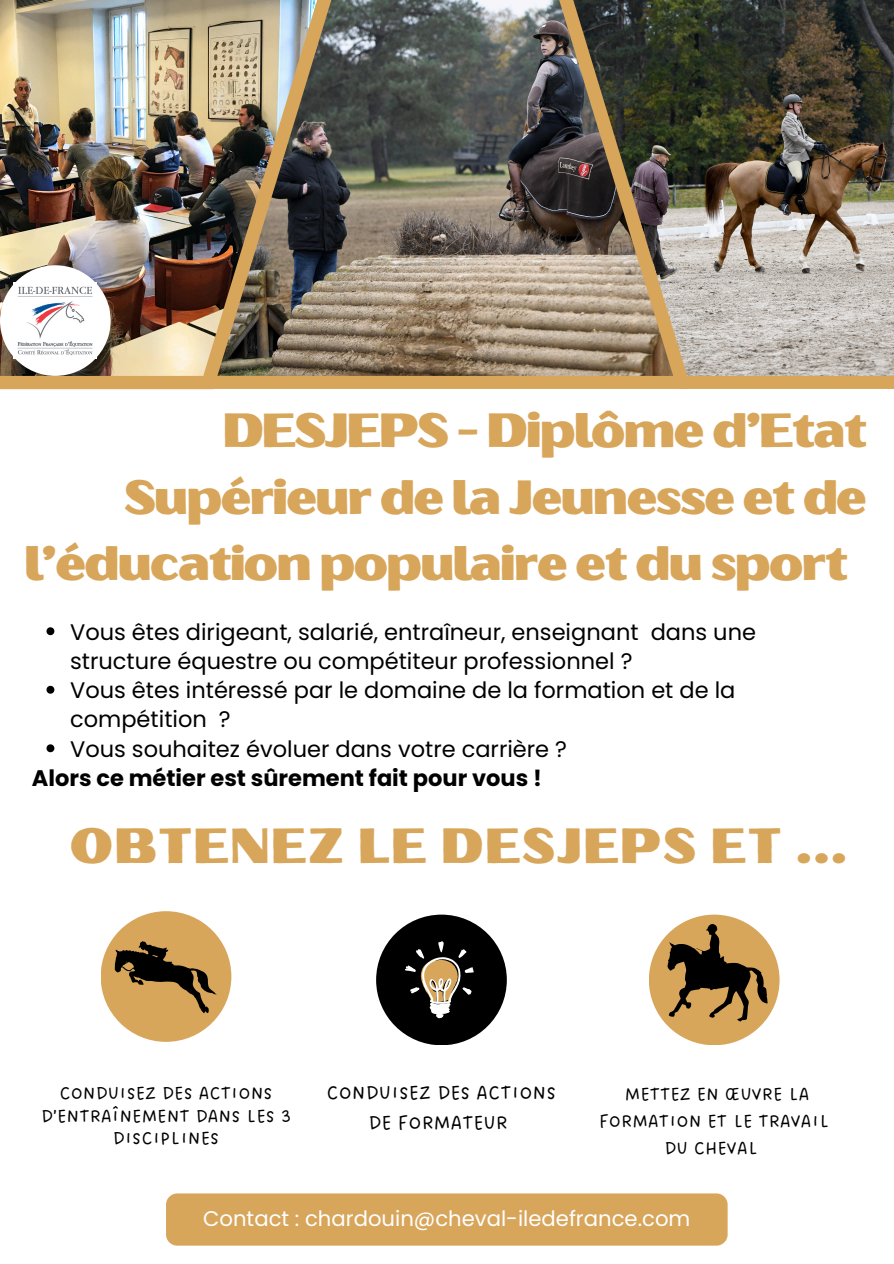
<style>
.page{position:relative;width:894px;height:1264px;background:#fff}
.page>*{position:absolute;margin:0;border:0;box-sizing:border-box;transform-origin:0 0}
.t1{font:49.5px "Oilvare Base";color:#d8a65b}
.t2{font:48px "Oilvare Base";letter-spacing:-.07em;color:#d8a65b}
.t3{font:22.5px/29.2px "Poppins";color:#000}
.t4{font:700 22.5px "Poppins";color:#000}
.t5{font:21.15px "Poppins";color:#fff}
.t6{font:21px/29.2px "DO Sans Regular";color:#000;text-align:center}
.t7{font:19.5px/27px "DO Sans Regular";color:#000;text-align:center}
</style>
<div class="page">
<div style="left:166px;top:1193px;width:561px;height:52px;background:#d8a65b;border-radius:11px"></div>
<div style="left:536px;top:0;width:357px;height:389px;background:#d8a65b"></div>
<img style="left:672px;top:0;width:221px;height:376px">
<div style="left:0;top:376px;width:342px;height:13px;background:#d8a65b"></div>
<img style="left:0;top:0;width:217px;height:376px">
<img style="left:217px;top:0;width:455px;height:376px">
<div style="left:0;top:265px;width:111px;height:111px;background:#fff;border-radius:50%"></div>
<img style="left:13px;top:282px;width:84px;height:76px">
<div style="left:648px;top:914px;width:131px;height:131px;background:#d8a65b;border-radius:50%"></div>
<div style="left:376px;top:914px;width:130px;height:131px;background:#000;border-radius:50%"></div>
<svg style="left:667px;top:923px;width:100px;height:98px"></svg>
<svg style="left:404px;top:941px;width:69px;height:77px"></svg>
<div style="left:101px;top:911px;width:130px;height:130px;background:#d8a65b;border-radius:50%"></div>
<svg style="left:115px;top:941px;width:102px;height:72px"></svg>
<svg style="left:46px;top:627px;width:8px;height:8px"></svg>
<svg style="left:46px;top:685px;width:8px;height:8px"></svg>
<svg style="left:46px;top:744px;width:8px;height:8px"></svg>
<p class="t2" style="left:222px;top:401px;width:647px">DESJEPS - Diplôme d’Etat</p>
<p class="t2" style="left:123px;top:467px;width:745px">Supérieur de la Jeunesse et de</p>
<p class="t2" style="left:24px;top:533px;width:826px">l’éducation populaire et du sport</p>
<p class="t3" style="left:70px;top:617px;width:687px">Vous êtes dirigeant, salarié, entraîneur, enseignant dans une structure équestre ou compétiteur professionnel ?</p>
<h4 class="t3" style="left:70px;top:675px;width:666px">Vous êtes intéressé par le domaine de la formation et de la compétition ?</h4>
<h1 class="t3" style="left:70px;top:734px;width:498px">Vous souhaitez évoluer dans votre carrière ?</h1>
<p class="t4" style="left:32px;top:762px;width:511px">Alors ce métier est sûrement fait pour vous !</p>
<h2 class="t1" style="left:69px;top:815px;width:779px">OBTENEZ LE DESJEPS ET ...</h2>
<p class="t7" style="left:41px;top:1083px;width:251px;line-height:22.5px">CONDUISEZ DES ACTIONS<br>D’ENTRAÎNEMENT DANS LES 3<br>DISCIPLINES</p>
<p class="t6" style="left:326px;top:1079px;width:231px">CONDUISEZ DES ACTIONS<br>DE FORMATEUR</p>
<p class="t7" style="left:599px;top:1081px;width:232px">METTEZ EN ŒUVRE LA<br>FORMATION ET LE TRAVAIL<br>DU CHEVAL</p>
<p class="t5" style="left:203px;top:1203px;width:488px">Contact : chardouin@cheval-iledefrance.com</p>
</div>
